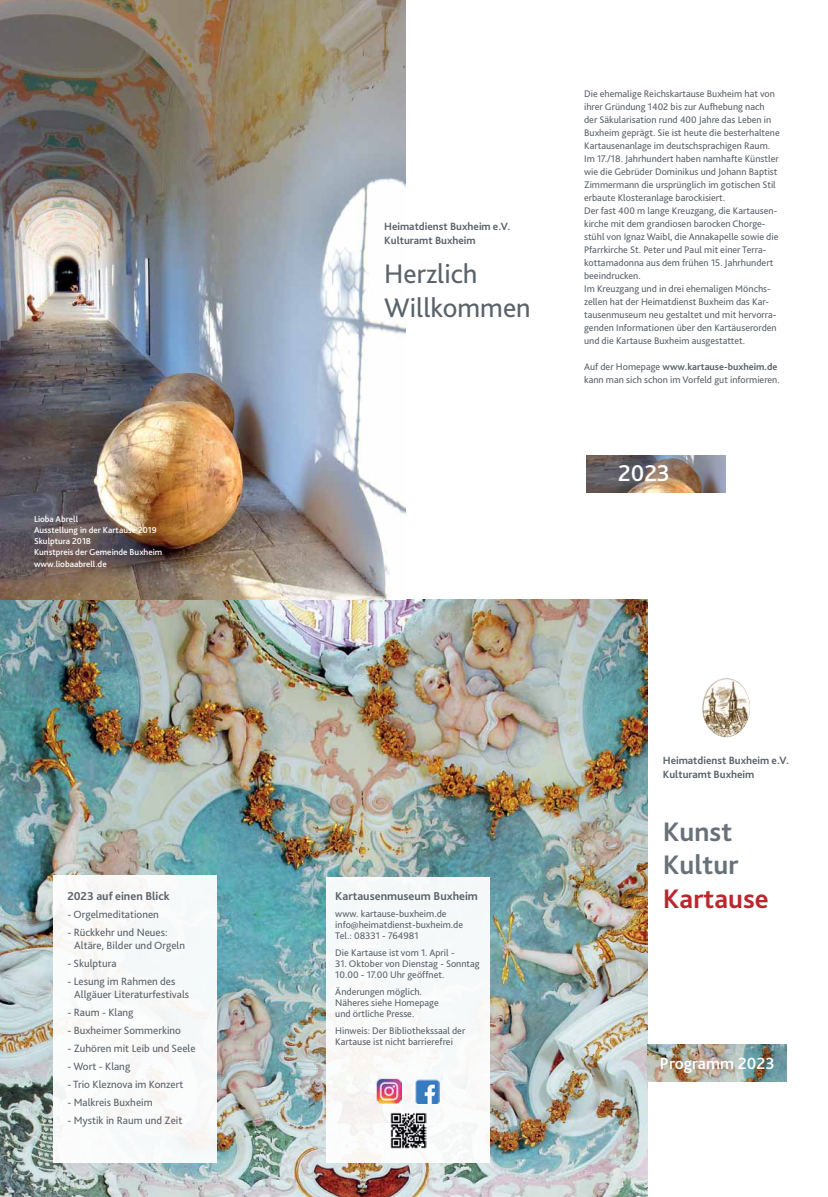
<style>
.page{position:relative;width:828px;height:1197px;background:#fff}
.page>*{position:absolute;margin:0;border:0;box-sizing:border-box;transform-origin:0 0}
.t1{font:28px/33.6px "Bliss Pro";color:#5a626a}
.t2{font:700 28px/33.6px "Bliss Pro";color:#68717a}
.t3{font:700 28px "Bliss Pro";color:#ba282e}
.t4{font:500 24px "Bliss Pro";color:#fff}
.t5{font:500 17px "Bliss Pro";color:#fff}
.t6{font:700 12px "Bliss Pro";color:#5a626a}
.t7{font:11px/13.2px "Bliss Pro";color:#5a626a}
.t8{font:700 11px/14px "Bliss Pro";color:#5a626a}
.t9{font:10px/13px "Bliss Pro";color:#5a626a}
.t10{font:500 9px/11px "Bliss Pro";color:#fff}
.s1{font-weight:700}
</style>
<div class="page">
<img style="left:0;top:599px;width:648px;height:597px">
<img style="left:648px;top:1044px;width:139px;height:37px">
<img style="left:0;top:0;width:406px;height:600px">
<img style="left:587px;top:455px;width:139px;height:37px">
<div style="left:53px;top:875px;width:163px;height:287px;background:#fff"></div>
<div style="left:327px;top:877px;width:163px;height:285px;background:#f7f9f9"></div>
<img style="left:376px;top:1078px;width:25px;height:25px">
<img style="left:390px;top:1113px;width:36px;height:35px">
<img style="left:415px;top:1079px;width:25px;height:24px">
<img style="left:702px;top:678px;width:48px;height:59px">
<p class="t10" style="left:34px;top:513px;width:130px">Lioba Abrell<br>Ausstellung in der Kartause 2019<br>Skulptura 2018<br>Kunstpreis der Gemeinde Buxheim</p>
<p class="t10" style="left:34px;top:558px;width:74px">www.liobaabrell.de</p>
<p class="t6" style="left:67px;top:888px;width:104px">2023 auf einen Blick</p>
<p class="t7" style="left:67px;top:907px;width:93px">- Orgelmeditationen</p>
<p class="t7" style="left:74px;top:925px;width:112px;text-indent:-7px">- Rückkehr und Neues:<br>Altäre, Bilder und Orgeln</p>
<p class="t7" style="left:67px;top:956px;width:51px">- Skulptura</p>
<p class="t7" style="left:74px;top:974px;width:116px;text-indent:-7px">- Lesung im Rahmen des<br>Allgäuer Literaturfestivals</p>
<p class="t7" style="left:67px;top:1005px;width:68px">- Raum - Klang</p>
<p class="t7" style="left:67px;top:1023px;width:115px">- Buxheimer Sommerkino</p>
<p class="t7" style="left:67px;top:1041px;width:130px">- Zuhören mit Leib und Seele</p>
<p class="t7" style="left:67px;top:1059px;width:64px">- Wort - Klang</p>
<p class="t7" style="left:67px;top:1077px;width:118px">- Trio Kleznova im Konzert</p>
<p class="t7" style="left:67px;top:1095px;width:87px">- Malkreis Buxheim</p>
<p class="t7" style="left:67px;top:1113px;width:117px">- Mystik in Raum und Zeit</p>
<p class="t8" style="left:384px;top:219px;width:128px">Heimatdienst Buxheim e.V.<br>Kulturamt Buxheim</p>
<h1 class="t1" style="left:384px;top:256px;width:148px">Herzlich<br>Willkommen</h1>
<p class="t9" style="left:584px;top:87px;width:197px">Die ehemalige Reichskartause Buxheim hat von ihrer Gründung 1402 bis zur Aufhebung nach der Säkularisation rund 400 Jahre das Leben in Buxheim geprägt. Sie ist heute die besterhaltene Kartausenanlage im deutschsprachigen Raum.<br>Im 17./18. Jahrhundert haben namhafte Künstler wie die Gebrüder Dominikus und Johann Baptist Zimmermann die ursprünglich im gotischen Stil erbaute Klosteranlage barockisiert.<br>Der fast 400 m lange Kreuzgang, die Kartausen&shy;kirche mit dem grandiosen barocken Chorge&shy;stühl von Ignaz Waibl, die Annakapelle sowie die Pfarrkirche St. Peter und Paul mit einer Terra&shy;kottamadonna aus dem frühen 15. Jahrhundert beeindrucken.<br>Im Kreuzgang und in drei ehemaligen Mönchs&shy;zellen hat der Heimatdienst Buxheim das Kar&shy;tausenmuseum neu gestaltet und mit hervorra&shy;genden Informationen über den Kartäuserorden und die Kartause Buxheim ausgestattet.</p>
<p class="t9" style="left:584px;top:360px;width:197px">Auf der Homepage <span class="s1">www.kartause-buxheim.de </span>kann man sich schon im Vorfeld gut informieren.</p>
<h2 class="t4" style="left:618px;top:457px;width:53px">2023</h2>
<p class="t6" style="left:335px;top:888px;width:144px">Kartausenmuseum Buxheim</p>
<p class="t9" style="left:335px;top:907px;width:129px;line-height:11px">www. kartause-buxheim.de info@heimatdienst-buxheim.de<br>Tel.: 08331 - 764981</p>
<p class="t9" style="left:335px;top:945px;width:121px">Die Kartause ist vom 1. April -</p>
<p class="t9" style="left:335px;top:957px;width:146px;line-height:11px">31. Oktober von Dienstag - Sonntag<br>10.00 - 17.00 Uhr geöffnet.</p>
<p class="t9" style="left:335px;top:985px;width:105px;line-height:11px">Änderungen möglich.<br>Näheres siehe Homepage und örtliche Presse.</p>
<p class="t9" style="left:335px;top:1024px;width:132px;line-height:11px">Hinweis: Der Bibliothekssaal der<br>Kartause ist nicht barrierefrei</p>
<p class="t8" style="left:663px;top:753px;width:128px">Heimatdienst Buxheim e.V.<br>Kulturamt Buxheim</p>
<h1 class="t2" style="left:663px;top:813px;width:77px">Kunst<br>Kultur</h1>
<h1 class="t3" style="left:663px;top:881px;width:107px">Kartause</h1>
<h3 class="t5" style="left:660px;top:1052px;width:116px">Programm 2023</h3>
</div>
